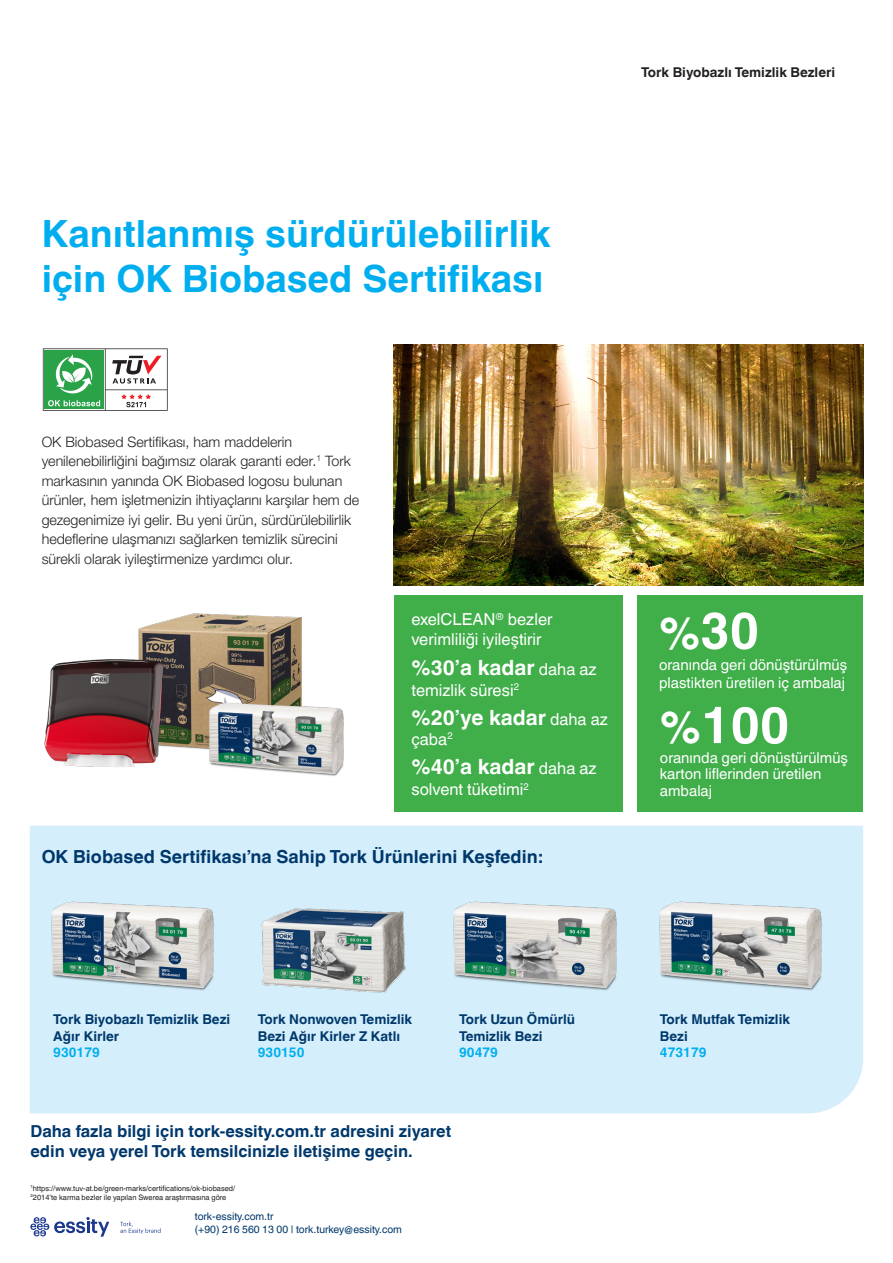
<style>
.page{position:relative;width:893px;height:1263px;background:#fff}
.page>*{position:absolute;margin:0;border:0;box-sizing:border-box;transform-origin:0 0}
.t1{font:700 51px "Helvetica World";color:#fff}
.t2{font:700 37.5px/45px "Helvetica World";color:#00aeef}
.t3{font:700 21px "Helvetica World";color:#fff}
.t4{font:700 18px "Helvetica World";color:#00386c}
.t5{font:700 16.5px/19.8px "Helvetica World";color:#00386c}
.t6{font:16.5px/19.8px "Helvetica World";color:#fff}
.t7{font:15px/16.5px "Helvetica World";color:#fff}
.t8{font:14.25px/19.5px "Helvetica Neue World 45 Lt";color:#231f20}
.t9{font:700 13.5px/16.5px "Helvetica World";color:#00386c}
.t10{font:700 13.5px "Helvetica World";color:#231f20}
.t11{font:700 13.5px "Helvetica World";color:#00aeef}
.t12{font:10.5px "Helvetica World";color:#00386c}
.t13{font:7.5px/9px "Helvetica World";color:#231f20}
.s1{font-weight:400;font-size:16.5px}
.s2{font-size:45px}
</style>
<div class="page">
<div style="left:30px;top:826px;width:833px;height:287px;background:#d4effb"></div>
<img style="left:258px;top:905px;width:151px;height:92px">
<img style="left:394px;top:344px;width:469px;height:241px">
<svg style="left:120px;top:1221px;width:40px;height:13px"></svg>
<svg style="left:30px;top:1217px;width:79px;height:20px"></svg>
<svg style="left:43px;top:348px;width:125px;height:63px"></svg>
<img style="left:642px;top:884px;width:197px;height:122px">
<div style="left:394px;top:595px;width:228px;height:217px;background:#40ae49"></div>
<div style="left:638px;top:595px;width:225px;height:217px;background:#40ae49"></div>
<img style="left:436px;top:884px;width:197px;height:122px">
<img style="left:34px;top:884px;width:197px;height:122px">
<img style="left:138px;top:613px;width:206px;height:163px">
<img style="left:44px;top:645px;width:128px;height:131px">
<p class="t10" style="left:641px;top:64px;width:195px">Tork Biyobazlı Temizlik Bezleri</p>
<p class="t2" style="left:42px;top:212px;width:510px">Kanıtlanmış sürdürülebilirlik için OK Biobased Sertifikası</p>
<p class="t8" style="left:42px;top:432px;width:319px">OK Biobased Sertifikası, ham maddelerin yenilenebilirliğini bağımsız olarak garanti eder.<sup>1</sup> Tork markasının yanında OK Biobased logosu bulunan ürünler, hem işletmenizin ihtiyaçlarını karşılar hem de gezegenimize iyi gelir. Bu yeni ürün, sürdürülebilirlik hedeflerine ulaşmanızı sağlarken temizlik sürecini sürekli olarak iyileştirmenize yardımcı olur.</p>
<p class="t6" style="left:411px;top:610px;width:143px">exelCLEAN<sup>®</sup> bezler verimliliği iyileştirir</p>
<p class="t3" style="left:411px;top:655px;width:187px">%30’a kadar <span class="s1">daha az</span></p>
<p class="t6" style="left:411px;top:680px;width:109px">temizlik süresi<sup>2</sup></p>
<p class="t3" style="left:411px;top:705px;width:198px">%20’ye kadar <span class="s1">daha az</span></p>
<p class="t6" style="left:411px;top:729px;width:43px">çaba<sup>2</sup></p>
<p class="t3" style="left:411px;top:755px;width:187px">%40’a kadar <span class="s1">daha az</span></p>
<p class="t6" style="left:411px;top:780px;width:119px">solvent tüketimi<sup>2</sup></p>
<p class="t4" style="left:42px;top:846px;width:503px">OK Biobased Sertifikası’na Sahip Tork Ürünlerini Keşfedin:</p>
<p class="t1" style="left:659px;top:601px;width:101px"><span class="s2">%</span>30</p>
<p class="t7" style="left:659px;top:655px;width:190px;line-height:18px">oranında geri dönüştürülmüş plastikten üretilen iç ambalaj</p>
<p class="t1" style="left:660px;top:696px;width:131px"><span class="s2">%</span>100</p>
<p class="t7" style="left:660px;top:749px;width:190px">oranında geri dönüştürülmüş karton liflerinden üretilen ambalaj</p>
<p class="t9" style="left:53px;top:1011px;width:179px">Tork Biyobazlı Temizlik Bezi<br>Ağır Kirler</p>
<p class="t11" style="left:53px;top:1045px;width:48px">930179</p>
<p class="t9" style="left:258px;top:1011px;width:156px">Tork Nonwoven Temizlik<br>Bezi Ağır Kirler Z Katlı</p>
<p class="t11" style="left:258px;top:1045px;width:48px">930150</p>
<p class="t9" style="left:459px;top:1011px;width:117px">Tork Uzun Ömürlü<br>Temizlik Bezi</p>
<p class="t11" style="left:459px;top:1045px;width:40px">90479</p>
<p class="t5" style="left:30px;top:1121px;width:422px">Daha fazla bilgi için tork-essity.com.tr adresini ziyaret edin veya yerel Tork temsilcinizle iletişime geçin.</p>
<p class="t13" style="left:30px;top:1183px;width:206px"><sup>1</sup>https://www.tuv-at.be/green-marks/certifications/ok-biobased/<br><sup>2</sup>2014’te karma bezler ile yapılan Swerea araştırmasına göre</p>
<p class="t12" style="left:195px;top:1210px;width:80px">tork-essity.com.tr</p>
<p class="t12" style="left:195px;top:1223px;width:209px">(+90) 216 560 13 00 | tork.turkey@essity.com</p>
<p class="t9" style="left:660px;top:1011px;width:132px">Tork Mutfak Temizlik<br>Bezi</p>
<p class="t11" style="left:660px;top:1045px;width:48px">473179</p>
</div>
